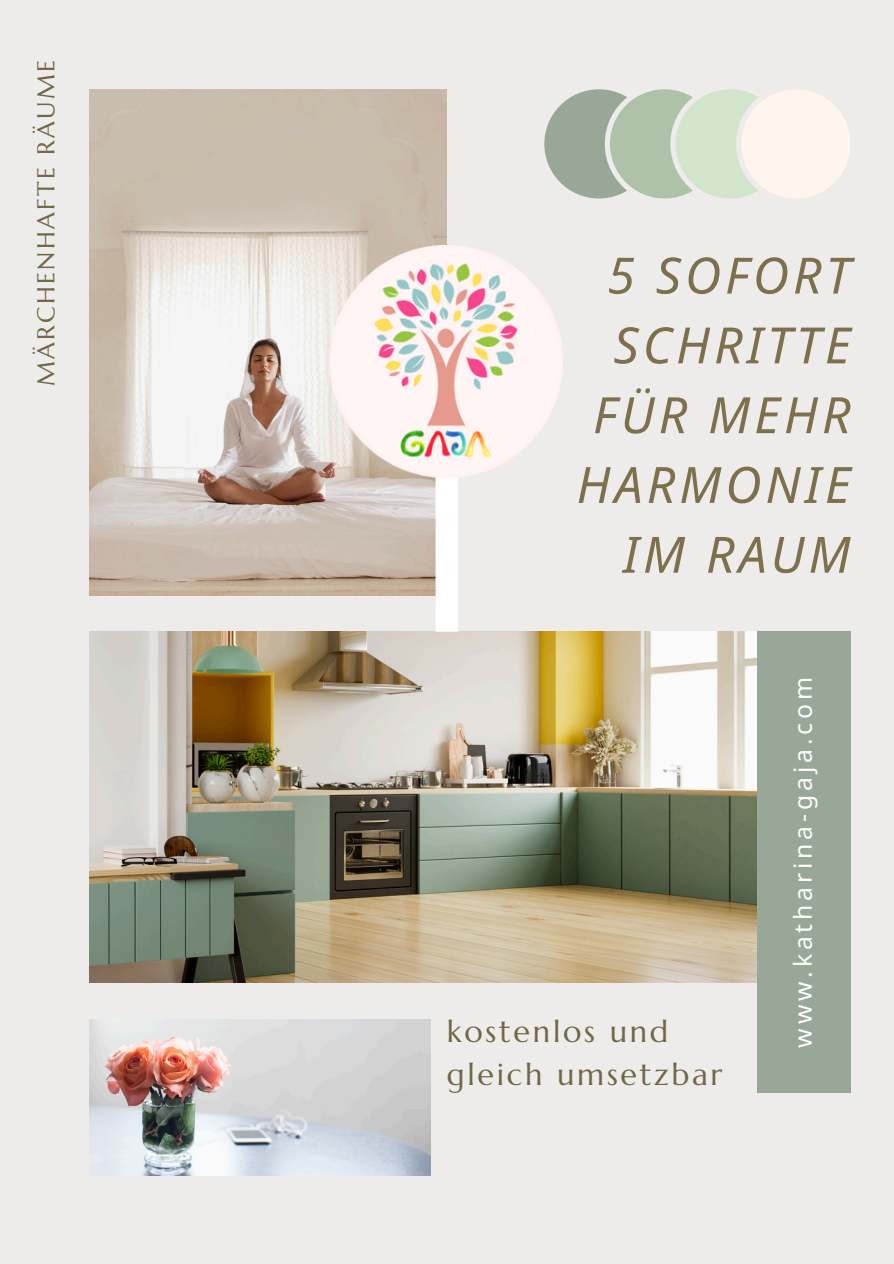
<style>
.page{position:relative;width:894px;height:1264px;background:#fff}
.page>*{position:absolute;margin:0;border:0;box-sizing:border-box;transform-origin:0 0}
.t1{font:italic 50.1px/69.8px "Noto Sans";letter-spacing:.08em;color:#7d704c;text-align:right}
.t2{font:30.6px/42.8px "Marcellus";letter-spacing:.09em;color:#726646}
.t3{font:24.75px "Noto Sans";letter-spacing:.155em;color:#fff}
.t4{font:24.45px "Marcellus";letter-spacing:.1em;color:#726646}
</style>
<div class="page">
<div style="left:0;top:0;width:893px;height:1263px;background:#edecea"></div>
<img style="left:89px;top:631px;width:668px;height:351px">
<img style="left:89px;top:89px;width:357px;height:507px">
<div style="left:435px;top:356px;width:23px;height:275px;background:#fff"></div>
<div style="left:757px;top:631px;width:93px;height:461px;background:#99a799"></div>
<img style="left:89px;top:1019px;width:341px;height:156px">
<svg style="left:544px;top:89px;width:306px;height:109px"></svg>
<img style="left:331px;top:246px;width:231px;height:231px">
<p class="t4" style="left:31px;top:386px;width:328px;rotate:-90deg">MÄRCHENHAFTE RÄUME</p>
<h3 class="t1" style="left:576px;top:239px;width:275px">5 SOFORT<br>SCHRITTE<br>FÜR MEHR<br>HARMONIE<br>IM RAUM</h3>
<p class="t2" style="left:446px;top:1010px;width:277px">kostenlos und gleich umsetzbar</p>
<p class="t3" style="left:785px;top:1047px;width:372px;rotate:-90deg">www.katharina-gaja.com</p>
</div>
